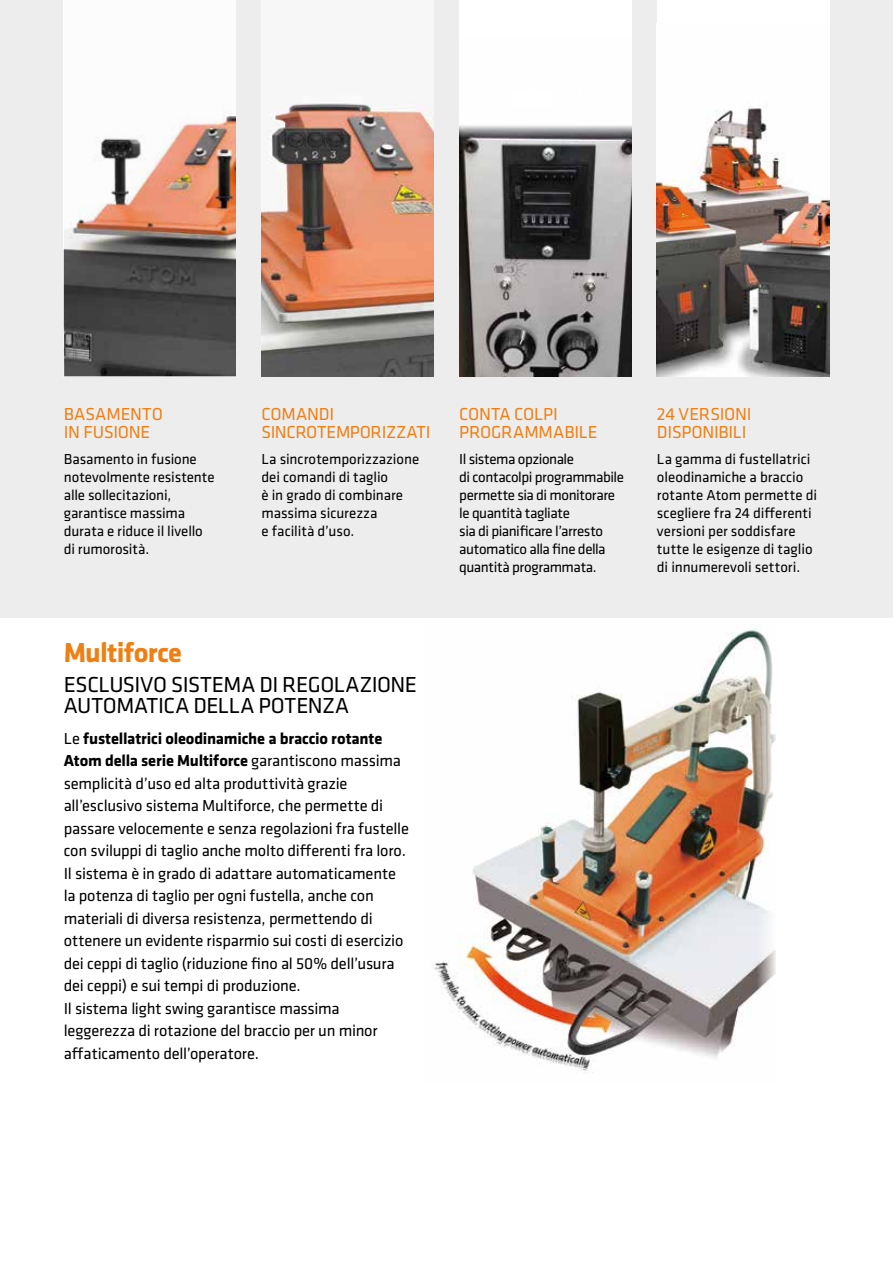
<style>
.page{position:relative;width:893px;height:1263px;background:#fff}
.page>*{position:absolute;margin:0;border:0;box-sizing:border-box;transform-origin:0 0}
.t1{font:700 28.5px "Klavika";letter-spacing:-.025em;color:#f07f13}
.t2{font:22.5px/21px "Klavika";letter-spacing:-.02em;color:#000}
.t3{font:18px/18px "Klavika";letter-spacing:-.015em;color:#f07f13}
.t4{font:16.5px/22.5px "Klavika";letter-spacing:-.015em;color:#000}
.t5{font:15px/18px "Klavika";letter-spacing:-.01em;color:#000}
.t6{font:15px/18px "Klavika";letter-spacing:-.03em;color:#000}
.s1{font-weight:700}
</style>
<div class="page">
<div style="left:0;top:0;width:893px;height:618px;background:#ededed"></div>
<img style="left:261px;top:95px;width:173px;height:281px">
<div style="left:657px;top:0;width:172px;height:376px;background:#fff"></div>
<img style="left:657px;top:105px;width:172px;height:271px">
<div style="left:459px;top:0;width:172px;height:376px;background:#fff"></div>
<img style="left:459px;top:125px;width:172px;height:251px">
<img style="left:64px;top:0;width:172px;height:376px">
<img style="left:432px;top:624px;width:343px;height:449px">
<p class="t3" style="left:64px;top:405px;width:101px">BASAMENTO<br>IN FUSIONE</p>
<p class="t5" style="left:64px;top:450px;width:152px">Basamento in fusione notevolmente resistente alle sollecitazioni, garantisce massima durata e riduce il livello di rumorosità.</p>
<p class="t3" style="left:261px;top:405px;width:171px">COMANDI<br>SINCROTEMPORIZZATI</p>
<p class="t5" style="left:261px;top:450px;width:159px">La sincrotemporizzazione dei comandi di taglio<br>è in grado di combinare massima sicurezza<br>e facilità d’uso.</p>
<h1 class="t1" style="left:64px;top:637px;width:120px">Multiforce</h1>
<h2 class="t2" style="left:64px;top:674px;width:355px">ESCLUSIVO SISTEMA DI REGOLAZIONE<br>AUTOMATICA DELLA POTENZA</h2>
<p class="t4" style="left:64px;top:727px;width:347px">Le <span class="s1">fustellatrici oleodinamiche a braccio rotante Atom della serie Multiforce</span> garantiscono massima semplicità d’uso ed alta produttività grazie all’esclusivo sistema Multiforce, che permette di passare velocemente e senza regolazioni fra fustelle con sviluppi di taglio anche molto differenti fra loro.<br>Il sistema è in grado di adattare automaticamente la potenza di taglio per ogni fustella, anche con materiali di diversa resistenza, permettendo di ottenere un evidente risparmio sui costi di esercizio dei ceppi di taglio (riduzione fino al 50% dell’usura dei ceppi) e sui tempi di produzione.<br>Il sistema light swing garantisce massima leggerezza di rotazione del braccio per un minor affaticamento dell’operatore.</p>
<p class="t3" style="left:459px;top:405px;width:140px">CONTA COLPI<br>PROGRAMMABILE</p>
<p class="t6" style="left:459px;top:450px;width:166px">Il sistema opzionale<br>di contacolpi programmabile permette sia di monitorare le quantità tagliate<br>sia di pianificare l’arresto automatico alla fine della quantità programmata.</p>
<p class="t3" style="left:657px;top:405px;width:96px">24 VERSIONI<br>DISPONIBILI</p>
<p class="t5" style="left:657px;top:450px;width:162px">La gamma di fustellatrici oleodinamiche a braccio rotante Atom permette di scegliere fra 24 differenti versioni per soddisfare tutte le esigenze di taglio di innumerevoli settori.</p>
</div>
